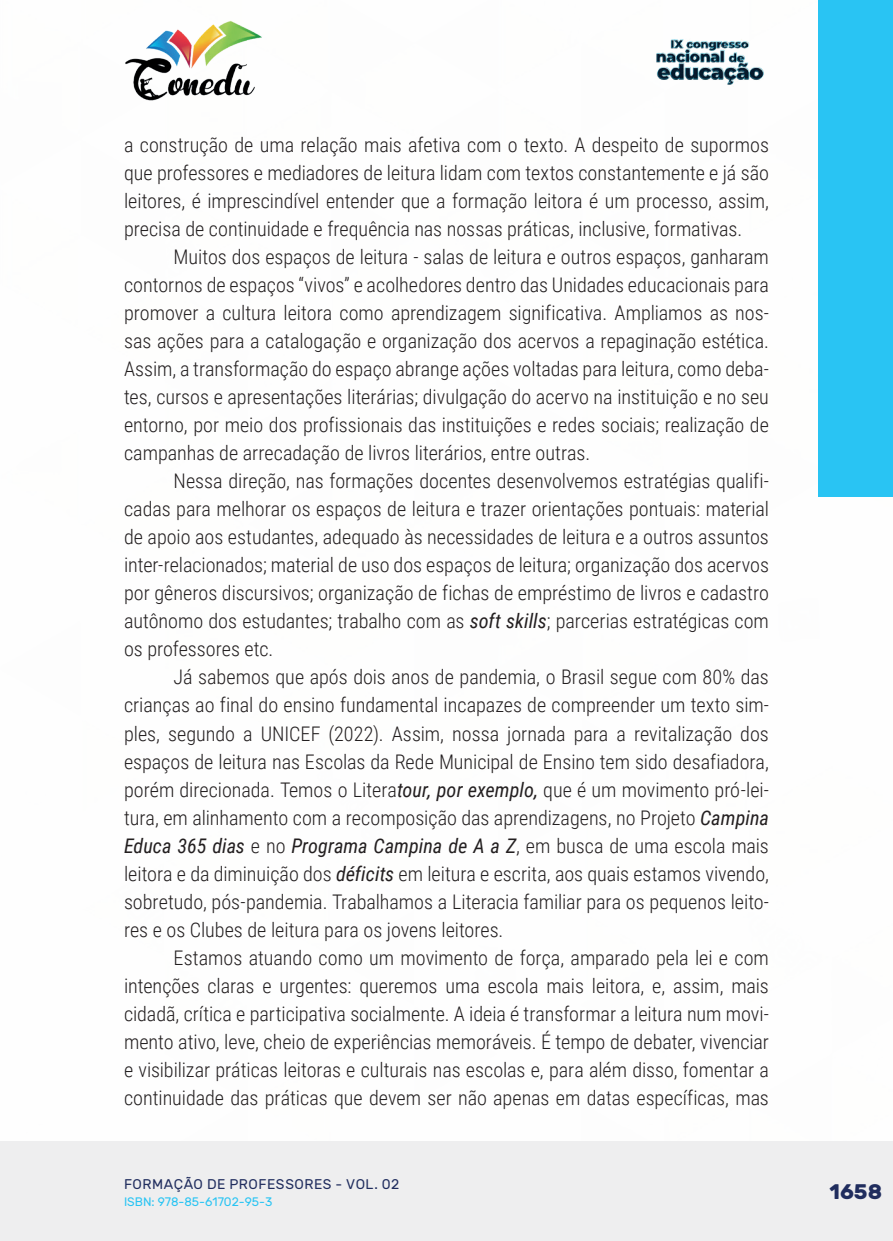
<style>
.page{position:relative;width:893px;height:1241px;background:#fff}
.page>*{position:absolute;margin:0;border:0;box-sizing:border-box;transform-origin:0 0}
.t1{font:700 21px "Rubik";color:#202d5e}
._9_CORPO{font:300 20.12px/28px "Roboto Condensed";color:#231f20;text-align:justify}
.t2{font:14px "Rubik";letter-spacing:.035em;color:#202d5e}
.t3{font:12.25px "Rubik";color:#29c4f3}
.s1{font-weight:400;font-style:italic}
</style>
<div class="page">
<div style="left:0;top:1141px;width:893px;height:99px;background:#eeeeef"></div>
<div style="left:819px;top:0;width:74px;height:496px;background:#29c4f3"></div>
<img style="left:125px;top:20px;width:137px;height:81px">
<img style="left:656px;top:39px;width:108px;height:46px">
<p class="_9_CORPO" style="left:124px;top:130px;width:646px">a construção de uma relação mais afetiva com o texto. A despeito de supormos que professores e mediadores de leitura lidam com textos constantemente e já são leitores, é imprescindível entender que a formação leitora é um processo, assim, precisa de continuidade e frequência nas nossas práticas, inclusive, formativas.</p>
<p class="_9_CORPO" style="left:124px;top:242px;width:646px;text-indent:50px">Muitos dos espaços de leitura - salas de leitura e outros espaços, ganharam contornos de espaços “vivos” e acolhedores dentro das Unidades educacionais para promover a cultura leitora como aprendizagem significativa. Ampliamos as nos&shy;sas ações para a catalogação e organização dos acervos a repaginação estética.<br>Assim, a transformação do espaço abrange ações voltadas para leitura, como deba&shy;tes, cursos e apresentações literárias; divulgação do acervo na instituição e no seu entorno, por meio dos profissionais das instituições e redes sociais; realização de campanhas de arrecadação de livros literários, entre outras.</p>
<p class="_9_CORPO" style="left:124px;top:466px;width:646px;text-indent:50px">Nessa direção, nas formações docentes desenvolvemos estratégias qualifi&shy;cadas para melhorar os espaços de leitura e trazer orientações pontuais: material de apoio aos estudantes, adequado às necessidades de leitura e a outros assuntos inter-relacionados; material de uso dos espaços de leitura; organização dos acervos por gêneros discursivos; organização de fichas de empréstimo de livros e cadastro autônomo dos estudantes; trabalho com as <span class="s1">soft skills</span>; parcerias estratégicas com os professores etc.</p>
<p class="_9_CORPO" style="left:124px;top:662px;width:646px;text-indent:50px">Já sabemos que após dois anos de pandemia, o Brasil segue com 80% das crianças ao final do ensino fundamental incapazes de compreender um texto sim&shy;ples, segundo a UNICEF (2022). Assim, nossa jornada para a revitalização dos espaços de leitura nas Escolas da Rede Municipal de Ensino tem sido desafiadora, porém direcionada. Temos o Litera<span class="s1">tour, por exemplo,</span> que é um movimento pró-lei&shy;tura, em alinhamento com a recomposição das aprendizagens, no Projeto <span class="s1">Campina Educa 365 dias</span> e no <span class="s1">Programa Campina de A a Z</span>, em busca de uma escola mais leitora e da diminuição dos <span class="s1">déficits</span> em leitura e escrita, aos quais estamos vivendo, sobretudo, pós-pandemia. Trabalhamos a Literacia familiar para os pequenos leito&shy;res e os Clubes de leitura para os jovens leitores.</p>
<p class="_9_CORPO" style="left:124px;top:942px;width:646px;text-indent:50px">Estamos atuando como um movimento de força, amparado pela lei e com intenções claras e urgentes: queremos uma escola mais leitora, e, assim, mais cidadã, crítica e participativa socialmente. A ideia é transformar a leitura num movi&shy;mento ativo, leve, cheio de experiências memoráveis. É tempo de debater, vivenciar e visibilizar práticas leitoras e culturais nas escolas e, para além disso, fomentar a continuidade das práticas que devem ser não apenas em datas específicas, mas</p>
<p class="t2" style="left:124px;top:1175px;width:277px">FORMAÇÃO DE PROFESSORES - VOL. 02</p>
<p class="t3" style="left:124px;top:1194px;width:150px">ISBN: 978-85-61702-95-3</p>
<p class="t1" style="left:829px;top:1179px;width:54px">1658</p>
</div>
